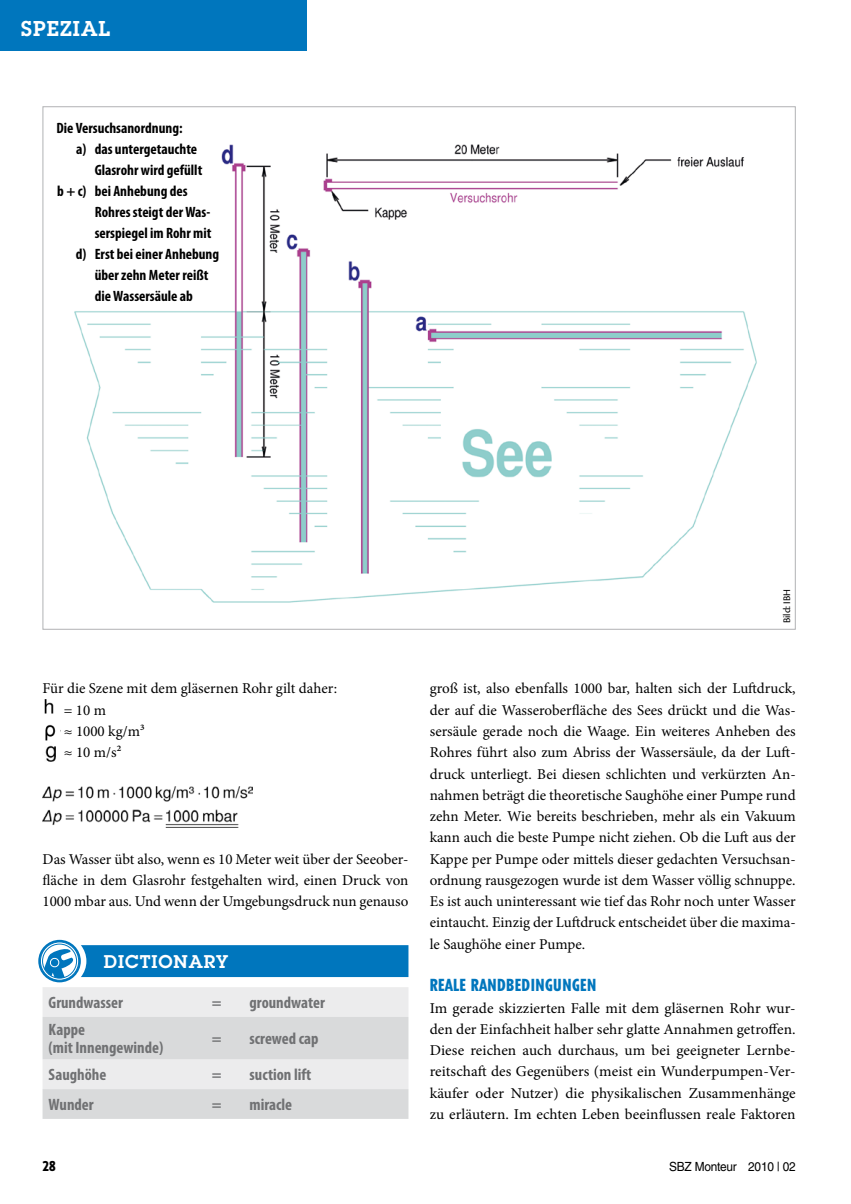
<style>
.page{position:relative;width:851px;height:1204px;background:#fff}
.page>*{position:absolute;margin:0;border:0;box-sizing:border-box;transform-origin:0 0}
.t1{font:600 21px "Lubalin Graph Std";letter-spacing:.05em;color:#fff}
.t2{font:600 18px "Lubalin Graph Std";letter-spacing:.05em;color:#fff}
.t3{font:700 condensed 16.5px/18px "Myriad Pro";color:#707173}
.t4{font:800 condensed 16.5px "Tempo Std";letter-spacing:.03em;color:#0076bd}
.t5{font:15px/21.3px "Minion Pro";color:#000;text-align:justify}
.t6{font:700 condensed 15px "Myriad Pro";color:#000}
.t7{font:800 condensed 13.5px "Tempo Std";color:#000}
.t8{font:12.6px "Helvetica LT Std";letter-spacing:-.02em;color:#000;scale:.94 1}
.t9{font:10.5px "Cronos Pro";color:#000}
</style>
<div class="page">
<div style="left:0;top:0;width:306px;height:51px;background:#0076bd"></div>
<div style="left:40px;top:941px;width:40px;height:40px;background:#0076bd;border-radius:50%"></div>
<div style="left:38px;top:939px;width:43px;height:43px;border:3px solid #0076bd;border-radius:50%"></div>
<svg style="left:40px;top:941px;width:39px;height:39px"></svg>
<div style="left:40px;top:941px;width:39px;height:39px;border:1px solid #0076bd;border-radius:50%"></div>
<svg style="left:43px;top:948px;width:31px;height:30px"></svg>
<div style="left:42px;top:943px;width:35px;height:35px;border:1px solid #0076bd;border-radius:50%"></div>
<div style="left:81px;top:945px;width:327px;height:32px;background:#0076bd"></div>
<svg style="left:43px;top:987px;width:365px;height:131px;background:#e1e2e3"></svg>
<img style="left:44px;top:699px;width:10px;height:15px">
<img style="left:45px;top:724px;width:11px;height:16px">
<img style="left:45px;top:745px;width:10px;height:16px">
<img style="left:43px;top:786px;width:209px;height:41px">
<img style="left:74px;top:144px;width:683px;height:459px">
<h1 class="t1" style="left:21px;top:15px;width:91px">SPEZIAL</h1>
<p class="t6" style="left:56px;top:118px;width:128px">Die Versuchsanordnung:</p>
<p class="t6" style="left:76px;top:139px;width:122px">a) das untergetauchte</p>
<p class="t6" style="left:95px;top:160px;width:109px">Glasrohr wird gefüllt</p>
<p class="t6" style="left:57px;top:181px;width:132px">b + c) bei Anhebung des</p>
<p class="t6" style="left:95px;top:202px;width:117px">Rohres steigt der Was-</p>
<p class="t6" style="left:95px;top:223px;width:118px">serspiegel im Rohr mit</p>
<p class="t6" style="left:76px;top:244px;width:145px">d) Erst bei einer Anhebung</p>
<p class="t6" style="left:95px;top:265px;width:115px">über zehn Meter reißt</p>
<p class="t6" style="left:95px;top:286px;width:100px">die Wassersäule ab</p>
<p class="t9" style="left:780px;top:623px;width:36px;rotate:-90deg">Bild: IBH</p>
<p class="t5" style="left:64px;top:678px;width:275px;text-align:left;text-indent:-21px">Für die Szene mit dem gläsernen Rohr gilt daher: = 10 m<br>≈ 1000 kg/m³<br>≈ 10 m/s²</p>
<p class="t5" style="left:43px;top:848px;width:367px">Das Wasser übt also, wenn es 10 Meter weit über der Seeober&shy;fläche in dem Glasrohr festgehalten wird, einen Druck von 1000 mbar aus. Und wenn der Umgebungsdruck nun genauso</p>
<p class="t2" style="left:104px;top:949px;width:126px">DICTIONARY</p>
<p class="t3" style="left:49px;top:993px;width:76px">Grundwasser</p>
<p class="t3" style="left:212px;top:993px;width:11px">=</p>
<p class="t3" style="left:249px;top:993px;width:77px">groundwater</p>
<p class="t3" style="left:49px;top:1020px;width:116px">Kappe<br>(mit Innengewinde)</p>
<p class="t3" style="left:212px;top:1029px;width:11px">=</p>
<p class="t3" style="left:249px;top:1029px;width:71px">screwed cap</p>
<p class="t3" style="left:49px;top:1065px;width:59px">Saughöhe</p>
<p class="t3" style="left:212px;top:1065px;width:11px">=</p>
<p class="t3" style="left:249px;top:1065px;width:63px">suction lift</p>
<p class="t3" style="left:49px;top:1095px;width:47px">Wunder</p>
<p class="t3" style="left:212px;top:1095px;width:11px">=</p>
<p class="t3" style="left:249px;top:1095px;width:44px">miracle</p>
<p class="t5" style="left:429px;top:678px;width:367px">groß ist, also ebenfalls 1000 bar, halten sich der Luftdruck, der auf die Wasseroberfläche des Sees drückt und die Was&shy;sersäule gerade noch die Waage. Ein weiteres Anheben des Rohres führt also zum Abriss der Wassersäule, da der Luft&shy;druck unterliegt. Bei diesen schlichten und verkürzten An&shy;nahmen beträgt die theoretische Saughöhe einer Pumpe rund zehn Meter. Wie bereits beschrieben, mehr als ein Vakuum kann auch die beste Pumpe nicht ziehen. Ob die Luft aus der Kappe per Pumpe oder mittels dieser gedachten Versuchsan&shy;ordnung rausgezogen wurde ist dem Wasser völlig schnuppe.<br>Es ist auch uninteressant wie tief das Rohr noch unter Wasser eintaucht. Einzig der Luftdruck entscheidet über die maxima&shy;le Saughöhe einer Pumpe.</p>
<p class="t4" style="left:429px;top:974px;width:168px">REALE RANDBEDINGUNGEN</p>
<p class="t5" style="left:429px;top:997px;width:367px">Im gerade skizzierten Falle mit dem gläsernen Rohr wur&shy;den der Einfachheit halber sehr glatte Annahmen getroffen.<br>Diese reichen auch durchaus, um bei geeigneter Lernbe&shy;reitschaft des Gegenübers (meist ein Wunderpumpen-Ver&shy;käufer oder Nutzer) die physikalischen Zusammenhänge zu erläutern. Im echten Leben beeinflussen reale Faktoren</p>
<p class="t7" style="left:43px;top:1157px;width:14px">28</p>
<p class="t8" style="left:669px;top:1158px;width:136px">SBZ Monteur 2010 | 02</p>
</div>
